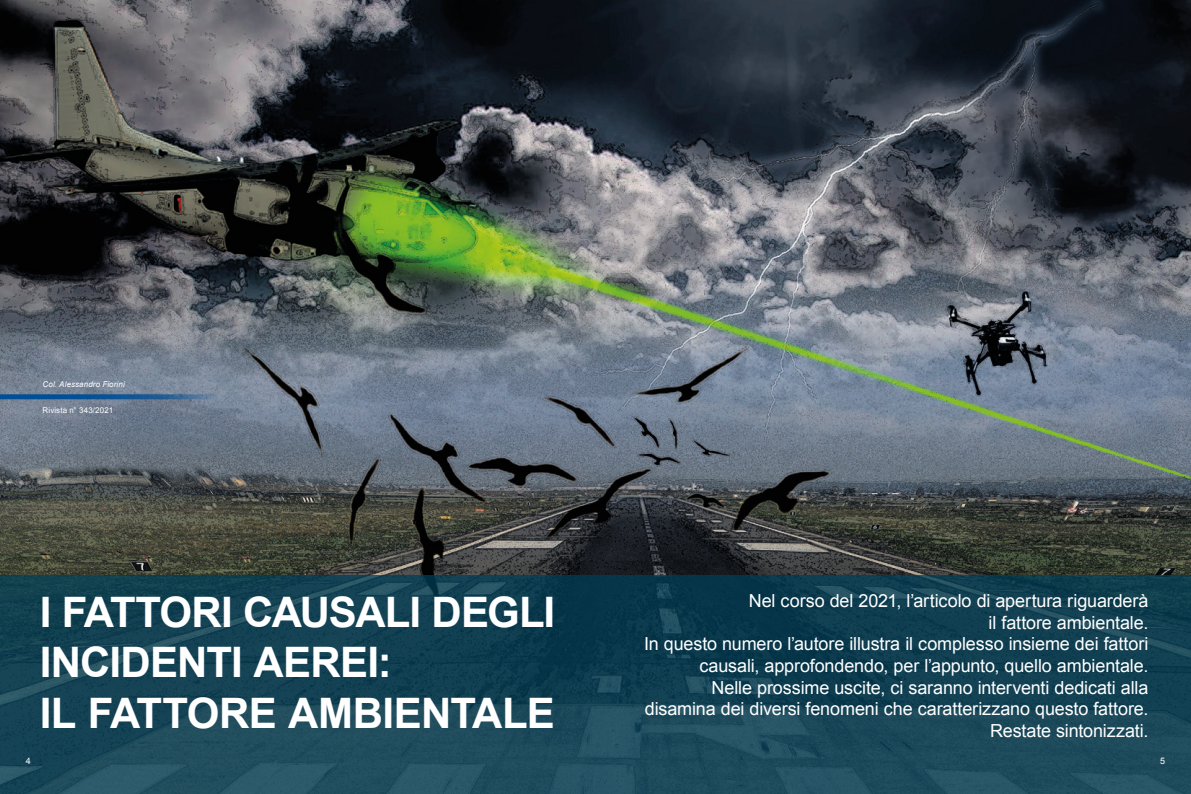
<style>
.page{position:relative;width:1191px;height:794px;background:#fff}
.page>*{position:absolute;margin:0;border:0;box-sizing:border-box;transform-origin:0 0}
.t1{font:700 42px/50.4px "Arial";letter-spacing:-.02em;color:#fff}
.t2{font:18px/21.6px "Arial";letter-spacing:-.005em;color:#fff;text-align:right}
.t3{font:9px "Arial";color:#fff}
.t4{font:italic 8px "Arial";letter-spacing:.015em;color:#fff}
.t5{font:8px "Arial";letter-spacing:.015em;color:#fff}
</style>
<div class="page">
<img style="left:0;top:0;width:1191px;height:575px">
<svg style="left:0;top:394px;width:218px;height:5px"></svg>
<svg style="left:0;top:575px;width:1191px;height:219px;background:#154455"></svg>
<p class="t4" style="left:43px;top:379px;width:84px">Col. Alessandro Fiorini</p>
<p class="t5" style="left:43px;top:404px;width:72px">Rivista n° 343/2021</p>
<p class="t1" style="left:40px;top:588px;width:517px">I FATTORI CAUSALI DEGLI<br>INCIDENTI AEREI:<br>IL FATTORE AMBIENTALE</p>
<p class="t2" style="left:644px;top:590px;width:506px">Nel corso del 2021, l’articolo di apertura riguarderà<br>il fattore ambientale.<br>In questo numero l’autore illustra il complesso insieme dei fattori causali, approfondendo, per l’appunto, quello ambientale.<br>Nelle prossime uscite, ci saranno interventi dedicati alla disamina dei diversi fenomeni che caratterizzano questo fattore.<br>Restate sintonizzati.</p>
<p class="t3" style="left:26px;top:754px;width:7px">4</p>
<p class="t3" style="left:1160px;top:754px;width:7px">5</p>
</div>
